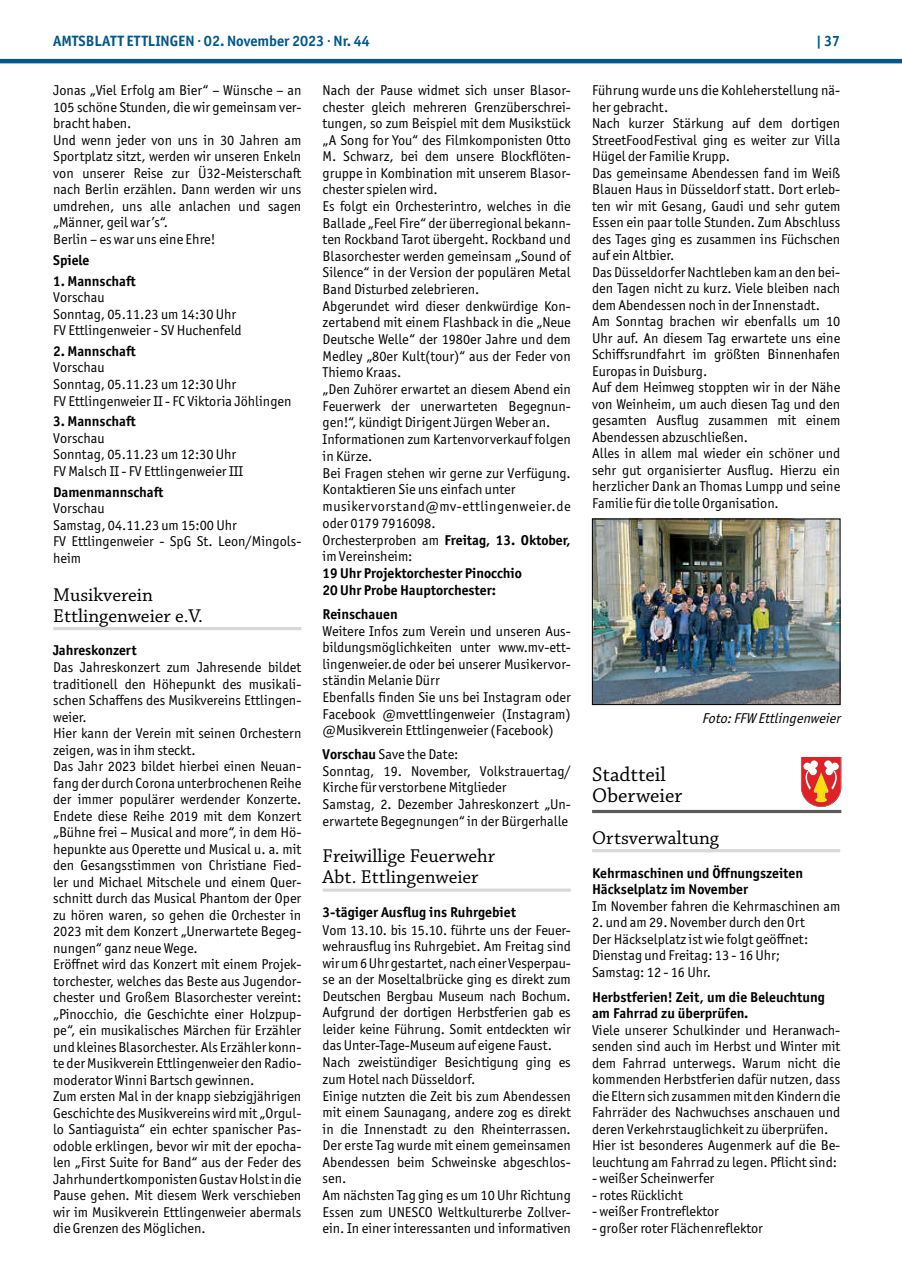
<style>
.page{position:relative;width:902px;height:1280px;background:#fff}
.page>*{position:absolute;margin:0;border:0;box-sizing:border-box;transform-origin:0 0}
.t1{font:21px/21px "Chaparral Pro";color:#000}
.t2{font:19.5px/21px "Chaparral Pro";color:#000}
.t3{font:700 15px "Officina Sans ITC Pro";color:#00588b}
.t4{font:14.25px/16.5px "Officina Sans ITC Pro";color:#000}
.t5{font:700 14.25px/16.5px "Officina Sans ITC Pro";color:#000}
.t6{font:italic 14.25px "Officina Sans ITC Pro";color:#000}
.s1{font-weight:700}
</style>
<div class="page">
<hr style="left:0;top:59px;width:901px;height:4px;background:#00588b">
<hr style="left:53px;top:627px;width:248px;height:3px;background:#d8d8d9">
<hr style="left:322px;top:888px;width:248px;height:4px;background:#e3e3e4">
<hr style="left:592px;top:849px;width:248px;height:3px;background:#d8d8d9">
<img style="left:594px;top:521px;width:244px;height:182px">
<div style="left:592px;top:519px;width:248px;height:186px;border:1px solid #000"></div>
<hr style="left:592px;top:810px;width:249px;height:3px;background:#5c5b5b">
<svg style="left:800px;top:757px;width:42px;height:50px"></svg>
<p class="t3" style="left:53px;top:31px;width:318px">AMTSBLATT ETTLINGEN · 02. November 2023 · Nr. 44</p>
<p class="t3" style="left:816px;top:31px;width:26px">| 37</p>
<p class="t4" style="left:53px;top:82px;width:250px">Jonas „Viel Erfolg am Bier“ – Wünsche – an 105 schöne Stunden, die wir gemeinsam ver&shy;bracht haben.<br>Und wenn jeder von uns in 30 Jahren am Sportplatz sitzt, werden wir unseren Enkeln von unserer Reise zur Ü32-Meisterschaft nach Berlin erzählen. Dann werden wir uns umdrehen, uns alle anlachen und sagen „Männer, geil war’s“.<br>Berlin – es war uns eine Ehre!</p>
<p class="t5" style="left:53px;top:251px;width:38px">Spiele</p>
<p class="t5" style="left:53px;top:272px;width:84px">1. Mannschaft</p>
<p class="t4" style="left:53px;top:289px;width:190px">Vorschau<br>Sonntag, 05.11.23 um 14:30 Uhr<br>FV Ettlingenweier - SV Huchenfeld</p>
<p class="t5" style="left:53px;top:343px;width:84px">2. Mannschaft</p>
<p class="t4" style="left:53px;top:359px;width:240px">Vorschau<br>Sonntag, 05.11.23 um 12:30 Uhr<br>FV Ettlingenweier II - FC Viktoria Jöhlingen</p>
<p class="t5" style="left:53px;top:413px;width:84px">3. Mannschaft</p>
<p class="t4" style="left:53px;top:430px;width:191px">Vorschau<br>Sonntag, 05.11.23 um 12:30 Uhr<br>FV Malsch II - FV Ettlingenweier III</p>
<p class="t5" style="left:53px;top:483px;width:112px">Damenmannschaft</p>
<p class="t4" style="left:53px;top:500px;width:250px">Vorschau<br>Samstag, 04.11.23 um 15:00 Uhr<br>FV Ettlingenweier - SpG St. Leon/Mingols&shy;heim</p>
<h2 class="t2" style="left:53px;top:585px;width:151px">Musikverein<br>Ettlingenweier e.V.</h2>
<p class="t5" style="left:53px;top:642px;width:85px">Jahreskonzert</p>
<p class="t4" style="left:53px;top:659px;width:250px">Das Jahreskonzert zum Jahresende bildet traditionell den Höhepunkt des musikali&shy;schen Schaffens des Musikvereins Ettlingen&shy;weier.<br>Hier kann der Verein mit seinen Orchestern zeigen, was in ihm steckt.<br>Das Jahr 2023 bildet hierbei einen Neuan&shy;fang der durch Corona unterbrochenen Reihe der immer populärer werdender Konzerte.<br>Endete diese Reihe 2019 mit dem Konzert „Bühne frei – Musical and more“, in dem Hö&shy;hepunkte aus Operette und Musical u. a. mit den Gesangsstimmen von Christiane Fied&shy;ler und Michael Mitschele und einem Quer&shy;schnitt durch das Musical Phantom der Oper zu hören waren, so gehen die Orchester in 2023 mit dem Konzert „Unerwartete Begeg&shy;nungen“ ganz neue Wege.<br>Eröffnet wird das Konzert mit einem Projek&shy;torchester, welches das Beste aus Jugendor&shy;chester und Großem Blasorchester vereint: „Pinocchio, die Geschichte einer Holzpup&shy;pe“, ein musikalisches Märchen für Erzähler und kleines Blasorchester. Als Erzähler konn&shy;te der Musikverein Ettlingenweier den Radio&shy;moderator Winni Bartsch gewinnen.<br>Zum ersten Mal in der knapp siebzigjährigen Geschichte des Musikvereins wird mit „Orgul&shy;lo Santiaguista“ ein echter spanischer Pas&shy;odoble erklingen, bevor wir mit der epocha&shy;len „First Suite for Band“ aus der Feder des Jahrhundertkomponisten Gustav Holst in die Pause gehen. Mit diesem Werk verschieben wir im Musikverein Ettlingenweier abermals die Grenzen des Möglichen.</p>
<p class="t4" style="left:322px;top:82px;width:250px">Nach der Pause widmet sich unser Blasor&shy;chester gleich mehreren Grenzüberschrei&shy;tungen, so zum Beispiel mit dem Musikstück „A Song for You“ des Filmkomponisten Otto M. Schwarz, bei dem unsere Blockflöten&shy;gruppe in Kombination mit unserem Blasor&shy;chester spielen wird.<br>Es folgt ein Orchesterintro, welches in die Ballade „Feel Fire“ der überregional bekann&shy;ten Rockband Tarot übergeht. Rockband und Blasorchester werden gemeinsam „Sound of Silence“ in der Version der populären Metal Band Disturbed zelebrieren.<br>Abgerundet wird dieser denkwürdige Kon&shy;zertabend mit einem Flashback in die „Neue Deutsche Welle“ der 1980er Jahre und dem Medley „80er Kult(tour)“ aus der Feder von Thiemo Kraas.<br>„Den Zuhörer erwartet an diesem Abend ein Feuerwerk der unerwarteten Begegnun&shy;gen!“, kündigt Dirigent Jürgen Weber an.<br>Informationen zum Kartenvorverkauf folgen in Kürze.<br>Bei Fragen stehen wir gerne zur Verfügung.<br>Kontaktieren Sie uns einfach unter musikervorstand@mv-ettlingenweier.de oder 0179 7916098.<br>Orchesterproben am <span class="s1">Freitag, 13. Oktober, </span>im Vereinsheim:</p>
<p class="t5" style="left:322px;top:565px;width:201px;line-height:17.1px">19 Uhr Projektorchester Pinocchio<br>20 Uhr Probe Hauptorchester:</p>
<p class="t5" style="left:322px;top:606px;width:76px">Reinschauen</p>
<p class="t4" style="left:322px;top:623px;width:250px">Weitere Infos zum Verein und unseren Aus&shy;bildungsmöglichkeiten unter www.mv-ett&shy;lingenweier.de oder bei unserer Musikervor&shy;ständin Melanie Dürr<br>Ebenfalls finden Sie uns bei Instagram oder Facebook @mvettlingenweier (Instagram) @Musikverein Ettlingenweier (Facebook)</p>
<p class="t4" style="left:322px;top:746px;width:250px"><span class="s1">Vorschau</span> Save the Date:<br>Sonntag, 19. November, Volkstrauertag/ Kirche für verstorbene Mitglieder<br>Samstag, 2. Dezember Jahreskonzert „Un&shy;erwartete Begegnungen“ in der Bürgerhalle</p>
<h2 class="t2" style="left:322px;top:846px;width:174px">Freiwillige Feuerwehr<br>Abt. Ettlingenweier</h2>
<p class="t5" style="left:322px;top:904px;width:195px">3-tägiger Ausflug ins Ruhrgebiet</p>
<p class="t4" style="left:322px;top:921px;width:250px">Vom 13.10. bis 15.10. führte uns der Feuer&shy;wehrausflug ins Ruhrgebiet. Am Freitag sind wir um 6 Uhr gestartet, nach einer Vesperpau&shy;se an der Moseltalbrücke ging es direkt zum Deutschen Bergbau Museum nach Bochum.<br>Aufgrund der dortigen Herbstferien gab es leider keine Führung. Somit entdeckten wir das Unter-Tage-Museum auf eigene Faust.<br>Nach zweistündiger Besichtigung ging es zum Hotel nach Düsseldorf.<br>Einige nutzten die Zeit bis zum Abendessen mit einem Saunagang, andere zog es direkt in die Innenstadt zu den Rheinterrassen.<br>Der erste Tag wurde mit einem gemeinsamen Abendessen beim Schweinske abgeschlos&shy;sen.<br>Am nächsten Tag ging es um 10 Uhr Richtung Essen zum UNESCO Weltkulturerbe Zollver&shy;ein. In einer interessanten und informativen</p>
<p class="t4" style="left:592px;top:82px;width:250px">Führung wurde uns die Kohleherstellung nä&shy;her gebracht.<br>Nach kurzer Stärkung auf dem dortigen StreetFoodFestival ging es weiter zur Villa Hügel der Familie Krupp.<br>Das gemeinsame Abendessen fand im Weiß Blauen Haus in Düsseldorf statt. Dort erleb&shy;ten wir mit Gesang, Gaudi und sehr gutem Essen ein paar tolle Stunden. Zum Abschluss des Tages ging es zusammen ins Füchschen auf ein Altbier.<br>Das Düsseldorfer Nachtleben kam an den bei&shy;den Tagen nicht zu kurz. Viele bleiben nach dem Abendessen noch in der Innenstadt.<br>Am Sonntag brachen wir ebenfalls um 10<br>Uhr auf. An diesem Tag erwartete uns eine Schiffsrundfahrt im größten Binnenhafen Europas in Duisburg.<br>Auf dem Heimweg stoppten wir in der Nähe von Weinheim, um auch diesen Tag und den gesamten Ausflug zusammen mit einem Abendessen abzuschließen.<br>Alles in allem mal wieder ein schöner und sehr gut organisierter Ausflug. Hierzu ein herzlicher Dank an Thomas Lumpp und seine Familie für die tolle Organisation.</p>
<p class="t6" style="left:701px;top:710px;width:144px">Foto:FFW Ettlingenweier</p>
<h1 class="t1" style="left:592px;top:765px;width:92px">Stadtteil<br>Oberweier</h1>
<h2 class="t2" style="left:592px;top:828px;width:128px">Ortsverwaltung</h2>
<p class="t5" style="left:592px;top:864px;width:212px">Kehrmaschinen und Öffnungszeiten<br>Häckselplatz im November</p>
<p class="t4" style="left:592px;top:897px;width:250px">Im November fahren die Kehrmaschinen am</p>
<p class="t4" style="left:592px;top:914px;width:218px">2. und am 29. November durch den Ort<br>Der Häckselplatz ist wie folgt geöffnet:<br>Dienstag und Freitag: 13 - 16 Uhr;<br>Samstag: 12 - 16 Uhr.</p>
<p class="t5" style="left:592px;top:988px;width:234px">Herbstferien! Zeit, um die Beleuchtung am Fahrrad zu überprüfen.</p>
<p class="t4" style="left:592px;top:1021px;width:250px">Viele unserer Schulkinder und Heranwach&shy;senden sind auch im Herbst und Winter mit dem Fahrrad unterwegs. Warum nicht die kommenden Herbstferien dafür nutzen, dass die Eltern sich zusammen mit den Kindern die Fahrräder des Nachwuchses anschauen und deren Verkehrstauglichkeit zu überprüfen.<br>Hier ist besonderes Augenmerk auf die Be&shy;leuchtung am Fahrrad zu legen. Pflicht sind:</p>
<p class="t4" style="left:592px;top:1170px;width:124px">- weißer Scheinwerfer</p>
<p class="t4" style="left:592px;top:1186px;width:92px">- rotes Rücklicht</p>
<p class="t4" style="left:592px;top:1203px;width:128px">- weißer Frontreflektor</p>
<p class="t4" style="left:592px;top:1219px;width:172px">- großer roter Flächenreflektor</p>
</div>
